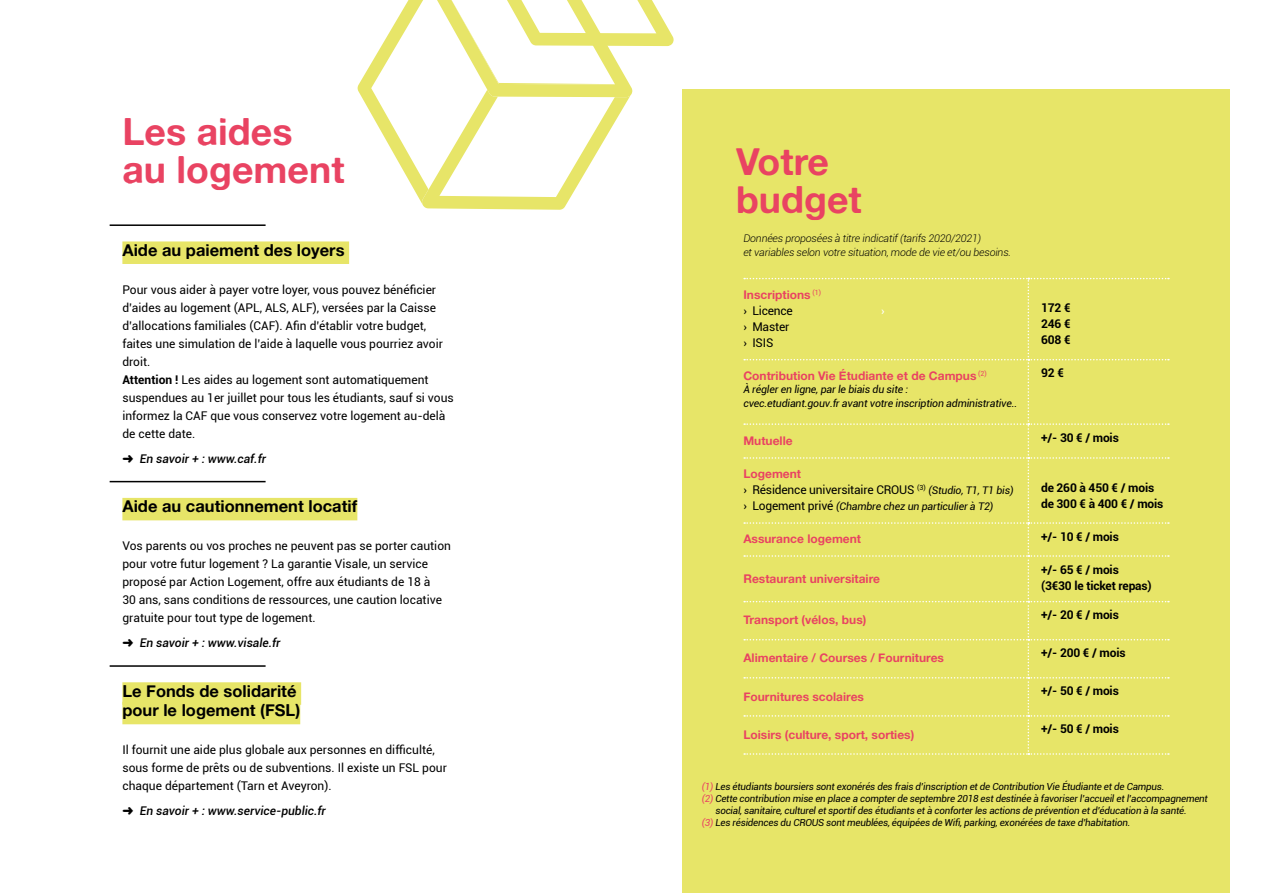
<style>
.page{position:relative;width:1276px;height:893px;background:#fff}
.page>*{position:absolute;margin:0;border:0;box-sizing:border-box;transform-origin:0 0}
.t1{font:37.5px/37.5px "Alte Haas Grotesk Bold";color:#e94362}
.t2{font:16.5px/19.5px "Alte Haas Grotesk Bold";color:#000}
.t3{font:12px/18px "Roboto";color:#000}
.t4{font:12px "Alte Haas Grotesk Bold";color:#e94362}
.t5{font:700 12px/16px "Roboto";letter-spacing:-.015em;color:#000}
.t6{font:italic 500 12px "Roboto";color:#000}
.t7{font:12px "Roboto";color:#fff}
.t8{font:italic 10.5px/13.5px "Roboto";letter-spacing:-.015em;color:#000}
.t9{font:italic 300 10.5px/13.5px "Roboto";letter-spacing:-.015em;color:#000}
.t10{font:italic 9.75px "Roboto";letter-spacing:-.02em;color:#000}
.s1{font-weight:700}
.s2{font-style:italic;font-size:10.5px}
.s3{font-style:normal;font-size:12px}
.s4{color:#e94362}
</style>
<div class="page">
<div style="left:682px;top:89px;width:547px;height:804px;background:#e7e568"></div>
<svg style="left:744px;top:278px;width:425px;height:477px"></svg>
<svg style="left:357px;top:0;width:316px;height:210px"></svg>
<hr style="left:110px;top:224px;width:156px;height:2px;background:#000">
<div style="left:122px;top:241px;width:227px;height:23px;background:#e7e568"></div>
<hr style="left:110px;top:481px;width:156px;height:1px;background:#000">
<div style="left:122px;top:498px;width:235px;height:22px;background:#e7e568"></div>
<hr style="left:110px;top:665px;width:156px;height:2px;background:#000">
<div style="left:122px;top:682px;width:179px;height:23px;background:#e7e568"></div>
<div style="left:122px;top:702px;width:178px;height:22px;background:#e7e568"></div>
<h1 class="t1" style="left:122px;top:113px;width:224px">Les aides au logement</h1>
<h2 class="t2" style="left:122px;top:240px;width:224px">Aide au paiement des loyers</h2>
<p class="t3" style="left:122px;top:280px;width:333px">Pour vous aider à payer votre loyer, vous pouvez bénéficier d’aides au logement (APL, ALS, ALF), versées par la Caisse d’allocations familiales (CAF). Afin d’établir votre budget, faites une simulation de l’aide à laquelle vous pourriez avoir droit.<br><span class="s1">Attention !</span> Les aides au logement sont automatiquement suspendues au 1er juillet pour tous les étudiants, sauf si vous informez la CAF que vous conservez votre logement au-delà de cette date.</p>
<p class="t6" style="left:122px;top:450px;width:145px">➜ En savoir + : www.caf.fr</p>
<h2 class="t2" style="left:122px;top:496px;width:236px">Aide au cautionnement locatif</h2>
<p class="t3" style="left:122px;top:537px;width:330px">Vos parents ou vos proches ne peuvent pas se porter caution pour votre futur logement ? La garantie Visale, un service proposé par Action Logement, offre aux étudiants de 18 à<br>30 ans, sans conditions de ressources, une caution locative gratuite pour tout type de logement.</p>
<p class="t6" style="left:122px;top:635px;width:160px">➜ En savoir + : www.visale.fr</p>
<h2 class="t2" style="left:122px;top:681px;width:179px">Le Fonds de solidarité pour le logement (FSL)</h2>
<p class="t3" style="left:122px;top:740px;width:326px">Il fournit une aide plus globale aux personnes en difficulté, sous forme de prêts ou de subventions. Il existe un FSL pour chaque département (Tarn et Aveyron).</p>
<p class="t6" style="left:122px;top:802px;width:205px">➜ En savoir + : www.service-public.fr</p>
<h1 class="t1" style="left:736px;top:143px;width:127px">Votre budget</h1>
<p class="t9" style="left:743px;top:231px;width:269px">Données proposées à titre indicatif (tarifs 2020/2021)<br>et variables selon votre situation, mode de vie et/ou besoins.</p>
<p class="t4" style="left:743px;top:287px;width:79px">Inscriptions <sup>(1)</sup></p>
<p class="t3" style="left:743px;top:302px;width:51px;line-height:16px">› Licence › Master › ISIS</p>
<p class="t5" style="left:1041px;top:299px;width:31px;text-align:justify">172 € 246 € 608 €</p>
<p class="t4" style="left:743px;top:368px;width:245px">Contribution Vie Étudiante et de Campus <sup>(2)</sup></p>
<p class="t8" style="left:743px;top:382px;width:275px">À régler en ligne, par le biais du site :<br>cvec.etudiant.gouv.fr avant votre inscription administrative..</p>
<p class="t7" style="left:881px;top:302px;width:5px">›</p>
<p class="t5" style="left:1041px;top:364px;width:24px">92 €</p>
<p class="t4" style="left:743px;top:433px;width:51px">Mutuelle</p>
<p class="t5" style="left:1041px;top:429px;width:79px">+/- 30 € / mois</p>
<p class="t4" style="left:743px;top:466px;width:59px">Logement</p>
<p class="t3" style="left:743px;top:480px;width:272px">› Résidence universitaire CROUS <sup>(3)</sup> <span class="s2">(Studio, T1, T1 bis)</span></p>
<p class="t8" style="left:743px;top:499px;width:251px"><span class="s3">› Logement privé</span> (Chambre chez un particulier à T2)</p>
<p class="t5" style="left:1041px;top:479px;width:124px">de 260 à 450 € / mois de 300 € à 400 € / mois</p>
<p class="t4" style="left:743px;top:532px;width:119px">Assurance logement</p>
<p class="t5" style="left:1041px;top:528px;width:79px">+/- 10 € / mois</p>
<p class="t4" style="left:743px;top:571px;width:138px">Restaurant universitaire</p>
<p class="t5" style="left:1041px;top:561px;width:112px">+/- 65 € / mois (3€30 le ticket repas)</p>
<p class="t4" style="left:743px;top:613px;width:124px">Transport (vélos, bus)</p>
<p class="t5" style="left:1041px;top:606px;width:79px">+/- 20 € / mois</p>
<p class="t4" style="left:743px;top:651px;width:202px">Alimentaire / Courses / Fournitures</p>
<p class="t5" style="left:1041px;top:644px;width:86px">+/- 200 € / mois</p>
<p class="t4" style="left:743px;top:689px;width:122px">Fournitures scolaires</p>
<p class="t5" style="left:1041px;top:682px;width:79px">+/- 50 € / mois</p>
<p class="t4" style="left:743px;top:727px;width:172px">Loisirs (culture, sport, sorties)</p>
<p class="t5" style="left:1041px;top:721px;width:79px">+/- 50 € / mois</p>
<p class="t10" style="left:702px;top:779px;width:464px"><span class="s4">(1)</span> Les étudiants boursiers sont exonérés des frais d’inscription et de Contribution Vie Étudiante et de Campus.</p>
<p class="t10" style="left:702px;top:791px;width:507px"><span class="s4">(2)</span> Cette contribution mise en place a compter de septembre 2018 est destinée à favoriser l’accueil et l’accompagnement</p>
<p class="t10" style="left:715px;top:803px;width:473px">social, sanitaire, culturel et sportif des étudiants et à conforter les actions de prévention et d’éducation à la santé.</p>
<p class="t10" style="left:702px;top:815px;width:430px"><span class="s4">(3)</span> Les résidences du CROUS sont meublées, équipées de Wifi, parking, exonérées de taxe d’habitation.</p>
</div>
